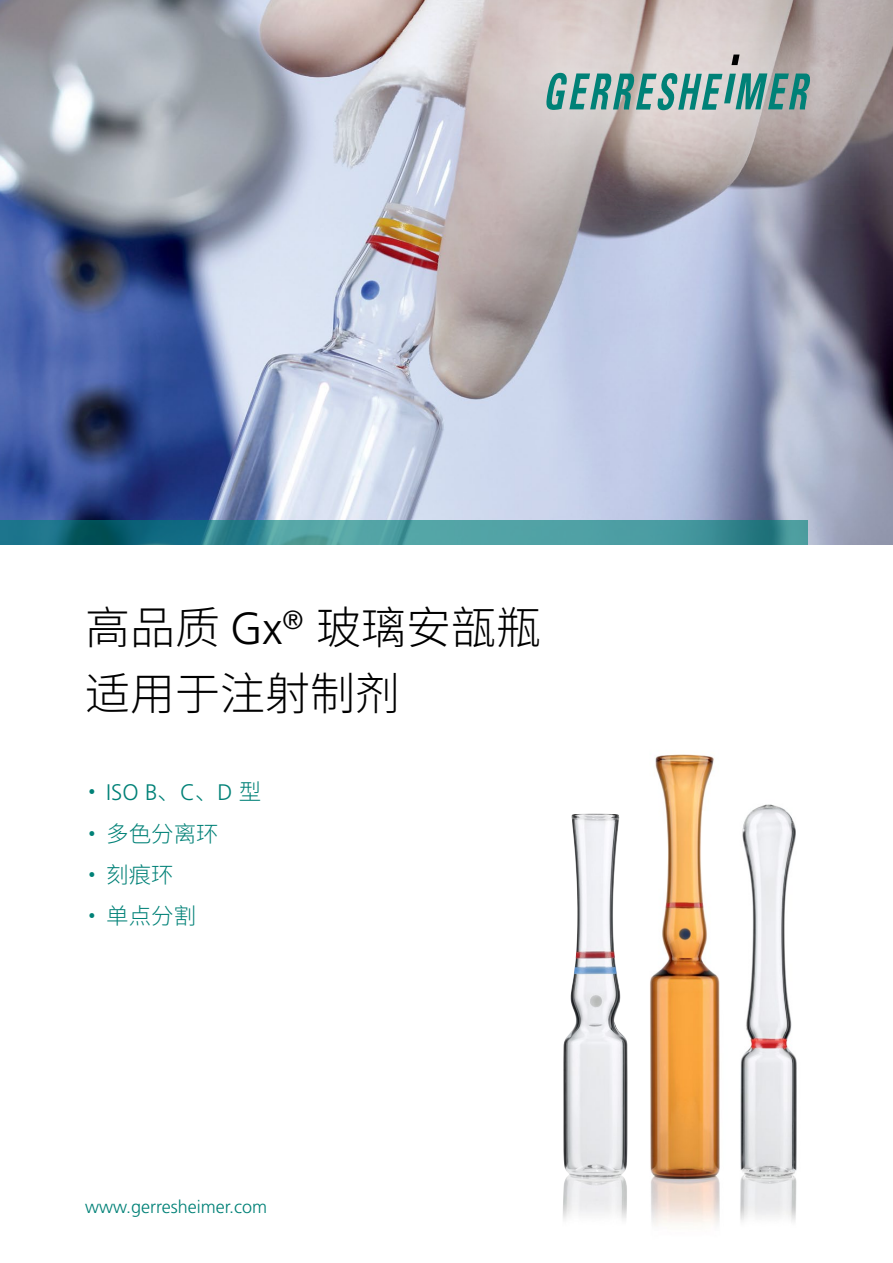
<style>
.page{position:relative;width:893px;height:1263px;background:#fff}
.page>*{position:absolute;margin:0;border:0;box-sizing:border-box;transform-origin:0 0}
.t1{font:300 45px/66px "Noto Sans CJ Ksc";color:#000}
.t2{font:300 22.5px/41.2px "Noto Sans CJ Ksc";color:#008177}
.t3{font:300 22.5px "Frutiger LT";color:#008177}
.t4{font:300 18px "Frutiger LT";color:#008177}
.s1{font-family:"Frutiger LT"}
.s2{font-family:"Noto Sans CJ Ksc";font-weight:900}
.s3{font-family:"Noto Sans CJ Ksc"}
.s4{font-weight:900}
</style>
<div class="page">
<img style="left:563px;top:814px;width:65px;height:405px">
<img style="left:650px;top:754px;width:70px;height:472px">
<img style="left:740px;top:804px;width:57px;height:418px">
<img style="left:0;top:0;width:893px;height:544px">
<svg style="left:0;top:520px;width:808px;height:24px"></svg>
<div style="left:411px;top:0;width:482px;height:250px;background:#fff;opacity:.8"></div>
<svg style="left:731px;top:55px;width:8px;height:10px"></svg>
<svg style="left:545px;top:73px;width:266px;height:37px"></svg>
<h1 class="t1" style="left:85px;top:595px;width:457px">高品质 <span class="s1">Gx</span><sup>®</sup> 玻璃安瓿瓶适用于注射制剂</h1>
<p class="t3" style="left:85px;top:780px;width:178px"><span class="s2">·</span> ISO B<span class="s3">、</span>C<span class="s3">、</span>D <span class="s3">型</span></p>
<p class="t2" style="left:85px;top:813px;width:135px"><span class="s4">·</span> 多色分离环<span class="s4">·</span> 刻痕环<br><span class="s4">·</span> 单点分割</p>
<p class="t4" style="left:85px;top:1196px;width:184px">www.gerresheimer.com</p>
</div>
